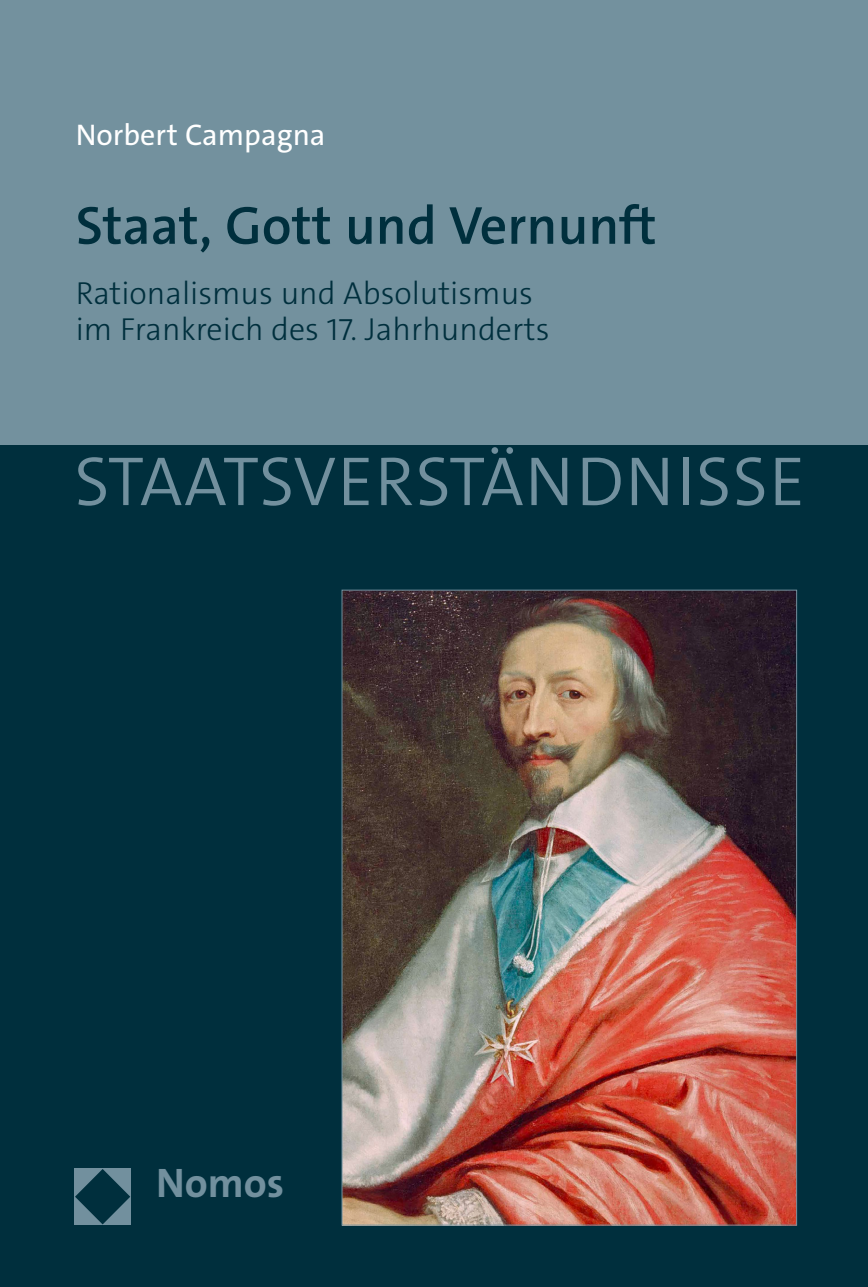
<style>
.page{position:relative;width:868px;height:1287px;background:#fff}
.page>*{position:absolute;margin:0;border:0;box-sizing:border-box;transform-origin:0 0}
.t1{font:300 70px "The Sans C5";letter-spacing:.02em;color:#72909e}
.t2{font:600 54px "The Sans C5";color:#002f3d}
.t3{font:700 41.6px "The Sans C5";color:#72909e}
.t4{font:300 32px/36px "The Sans C5";color:#002f3d}
.t5{font:30px "The Sans C5";color:#fff}
</style>
<div class="page">
<div style="left:0;top:0;width:867px;height:1287px;background:#73919e"></div>
<div style="left:0;top:445px;width:867px;height:842px;background:#002f3d"></div>
<div style="left:74px;top:1168px;width:57px;height:57px;background:#72909e"></div>
<svg style="left:75px;top:1169px;width:55px;height:55px"></svg>
<img style="left:343px;top:592px;width:452px;height:632px">
<p class="t5" style="left:76px;top:115px;width:251px">Norbert Campagna</p>
<h2 class="t2" style="left:76px;top:191px;width:582px">Staat, Gott und Vernunft</h2>
<p class="t4" style="left:76px;top:275px;width:475px">Rationalismus und Absolutismus im Frankreich des 17. Jahrhunderts</p>
<h1 class="t1" style="left:74px;top:436px;width:732px">STAATSVERSTÄNDNISSE</h1>
<h3 class="t3" style="left:156px;top:1156px;width:129px">Nomos</h3>
</div>
